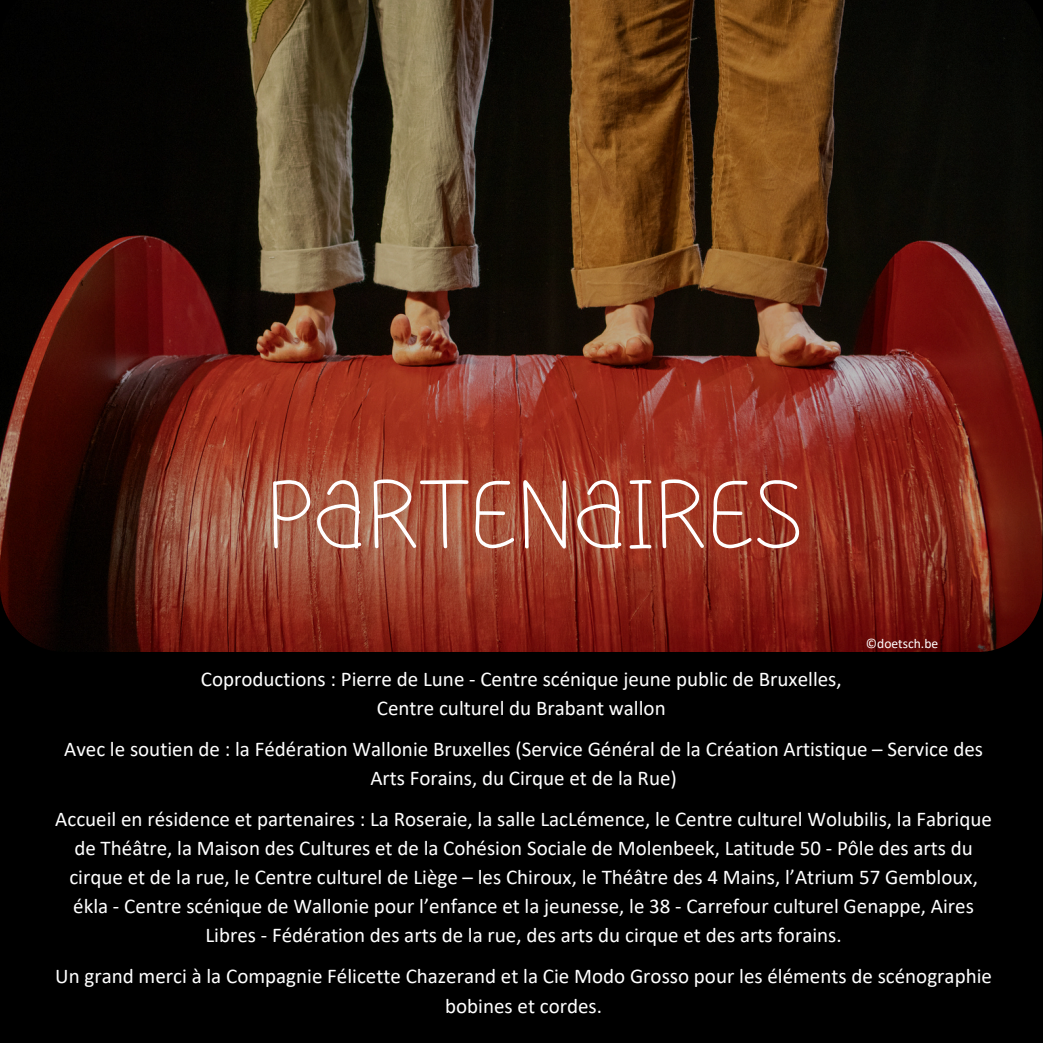
<style>
.page{position:relative;width:1043px;height:1043px;background:#fff}
.page>*{position:absolute;margin:0;border:0;box-sizing:border-box;transform-origin:0 0}
.t1{font:96.25px "Iniya Display";color:#fff}
.t2{font:21px/29.2px "Calibri";color:#fff;text-align:center}
.t3{font:13.65px "Calibri";color:#fff}
</style>
<div class="page">
<div style="left:0;top:0;width:1042px;height:1042px;background:#000"></div>
<img style="left:0;top:0;width:1042px;height:651px">
<h1 class="t1" style="left:266px;top:474px;width:538px">PARTENAIRES</h1>
<p class="t3" style="left:865px;top:637px;width:74px">©doetsch.be</p>
<p class="t2" style="left:201px;top:665px;width:642px">Coproductions : Pierre de Lune - Centre scénique jeune public de Bruxelles,<br>Centre culturel du Brabant wallon</p>
<p class="t2" style="left:64px;top:735px;width:920px">Avec le soutien de : la Fédération Wallonie Bruxelles (Service Général de la Création Artistique – Service des<br>Arts Forains, du Cirque et de la Rue)</p>
<p class="t2" style="left:55px;top:805px;width:937px">Accueil en résidence et partenaires : La Roseraie, la salle LacLémence, le Centre culturel Wolubilis, la Fabrique de Théâtre, la Maison des Cultures et de la Cohésion Sociale de Molenbeek, Latitude 50 - Pôle des arts du cirque et de la rue, le Centre culturel de Liège – les Chiroux, le Théâtre des 4 Mains, l’Atrium 57 Gembloux, ékla - Centre scénique de Wallonie pour l’enfance et la jeunesse, le 38 - Carrefour culturel Genappe, Aires Libres - Fédération des arts de la rue, des arts du cirque et des arts forains.</p>
<p class="t2" style="left:55px;top:963px;width:938px">Un grand merci à la Compagnie Félicette Chazerand et la Cie Modo Grosso pour les éléments de scénographie bobines et cordes.</p>
</div>
